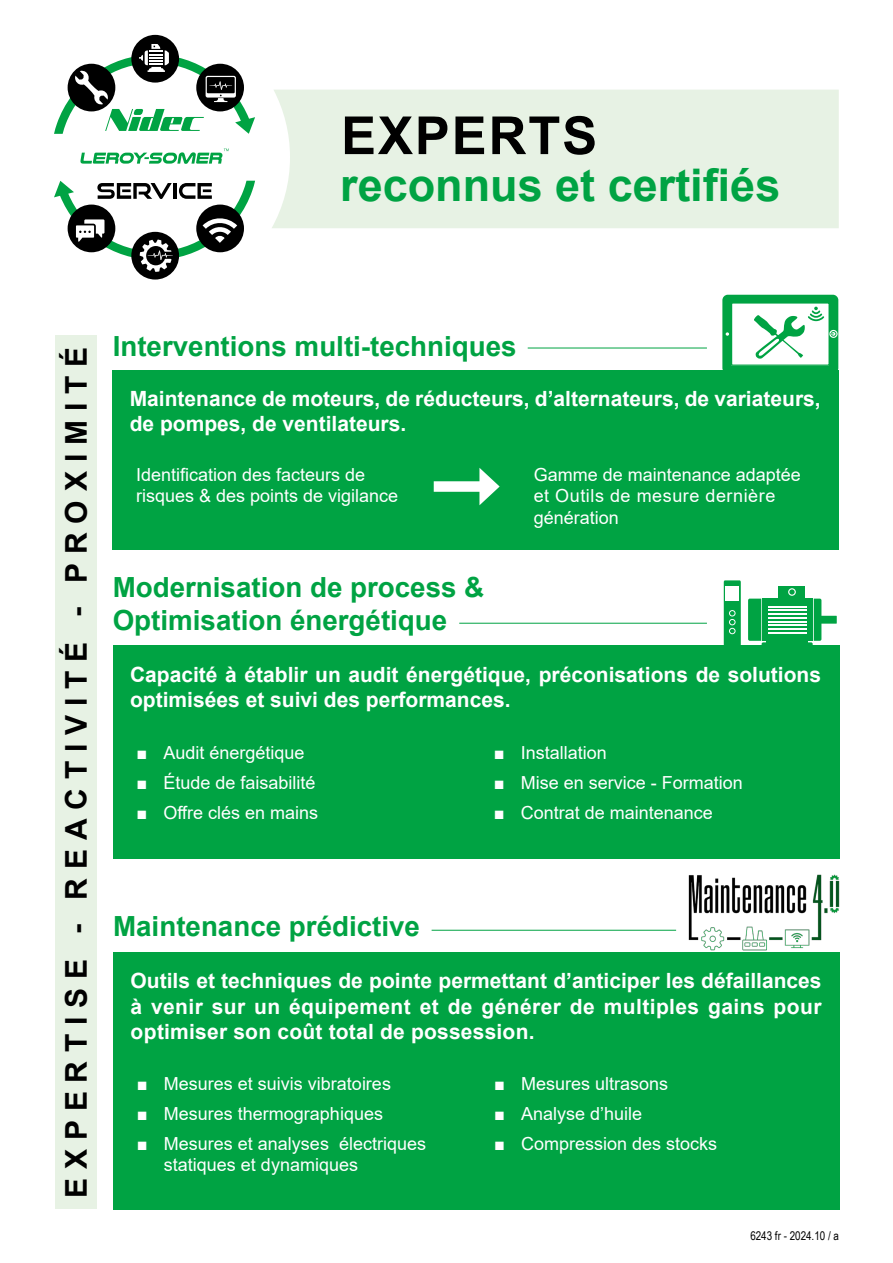
<style>
.page{position:relative;width:893px;height:1263px;background:#fff}
.page>*{position:absolute;margin:0;border:0;box-sizing:border-box;transform-origin:0 0}
.t1{font:700 52.5px "Arial";letter-spacing:.035em;color:#000}
.t2{font:700 45px "Arial";color:#00a343}
.t3{font:700 30px "Arial";letter-spacing:.295em;color:#000}
.t4{font:700 27.75px/33.3px "Arial";color:#00a343}
.t5{font:700 21px/25.2px "Arial";color:#fff}
.t6{font:18px/21.6px "Arial";color:#fff}
.t7{font:12px "Arial Narrow";color:#000}
</style>
<div class="page">
<div style="left:131px;top:232px;width:48px;height:48px;background:#000;border-radius:50%"></div>
<div style="left:131px;top:35px;width:48px;height:48px;background:#000;border-radius:50%"></div>
<svg style="left:54px;top:181px;width:201px;height:91px"></svg>
<svg style="left:80px;top:149px;width:149px;height:15px"></svg>
<svg style="left:54px;top:44px;width:201px;height:90px"></svg>
<div style="left:272px;top:90px;width:567px;height:138px;background:#e7f2e4"></div>
<div style="left:55px;top:336px;width:42px;height:873px;background:#e7f2e4"></div>
<div style="left:113px;top:370px;width:726px;height:180px;background:#00a343"></div>
<div style="left:434px;top:481px;width:53px;height:11px;background:#fff"></div>
<svg style="left:479px;top:468px;width:21px;height:37px"></svg>
<div style="left:113px;top:646px;width:726px;height:213px;background:#00a343"></div>
<div style="left:114px;top:952px;width:726px;height:257px;background:#00a343"></div>
<div style="left:722px;top:295px;width:116px;height:78px;background:#00a343;border-radius:5px"></div>
<div style="left:732px;top:303px;width:97px;height:62px;background:#fff"></div>
<div style="left:731px;top:302px;width:99px;height:64px;border:1px solid #00a343"></div>
<svg style="left:726px;top:332px;width:3px;height:4px"></svg>
<svg style="left:754px;top:307px;width:83px;height:52px"></svg>
<div style="left:779px;top:586px;width:26px;height:11px;background:#00a343"></div>
<svg style="left:748px;top:589px;width:89px;height:57px"></svg>
<svg style="left:724px;top:580px;width:17px;height:66px"></svg>
<div style="left:725px;top:586px;width:14px;height:14px;background:#fff"></div>
<img style="left:688px;top:874px;width:152px;height:77px">
<hr style="left:432px;top:930px;width:244px;height:1px;background:#00a343">
<hr style="left:459px;top:623px;width:248px;height:1px;background:#00a343">
<hr style="left:528px;top:348px;width:179px;height:1px;background:#00a343">
<h1 class="t1" style="left:341px;top:99px;width:258px">EXPERTS</h1>
<h2 class="t2" style="left:340px;top:153px;width:442px">reconnus et certifiés</h2>
<h3 class="t3" style="left:55px;top:1198px;width:852px;rotate:-90deg">EXPERTISE - REACTIVITÉ - PROXIMITÉ</h3>
<h3 class="t4" style="left:113px;top:330px;width:405px">Interventions multi-techniques</h3>
<p class="t5" style="left:130px;top:386px;width:692px">Maintenance de moteurs, de réducteurs, d’alternateurs, de variateurs, de pompes, de ventilateurs.</p>
<p class="t6" style="left:136px;top:464px;width:264px">Identification des facteurs de risques &amp; des points de vigilance</p>
<p class="t6" style="left:534px;top:464px;width:269px">Gamme de maintenance adaptée et Outils de mesure dernière génération</p>
<h3 class="t4" style="left:113px;top:571px;width:373px">Modernisation de process &amp;<br>Optimisation énergétique</h3>
<p class="t5" style="left:130px;top:662px;width:692px">Capacité à établir un audit énergétique, préconisations de solutions optimisées et suivi des performances.</p>
<p class="t6" style="left:136px;top:742px;width:170px">■ Audit énergétique</p>
<p class="t6" style="left:136px;top:772px;width:181px">■ Étude de faisabilité</p>
<p class="t6" style="left:136px;top:802px;width:183px">■ Offre clés en mains</p>
<p class="t6" style="left:494px;top:741px;width:115px">■ Installation</p>
<p class="t6" style="left:494px;top:772px;width:251px">■ Mise en service - Formation</p>
<p class="t6" style="left:494px;top:802px;width:221px">■ Contrat de maintenance</p>
<h3 class="t4" style="left:113px;top:910px;width:308px">Maintenance prédictive</h3>
<p class="t5" style="left:131px;top:969px;width:692px;text-align:justify">Outils et techniques de pointe permettant d’anticiper les défaillances à venir sur un équipement et de générer de multiples gains pour optimiser son coût total de possession.</p>
<p class="t6" style="left:137px;top:1072px;width:256px">■ Mesures et suivis vibratoires</p>
<p class="t6" style="left:137px;top:1102px;width:248px">■ Mesures thermographiques</p>
<p class="t6" style="left:164px;top:1132px;width:264px;text-indent:-27px">■ Mesures et analyses électriques statiques et dynamiques</p>
<p class="t6" style="left:494px;top:1072px;width:176px">■ Mesures ultrasons</p>
<p class="t6" style="left:494px;top:1102px;width:150px">■ Analyse d’huile</p>
<p class="t6" style="left:494px;top:1132px;width:225px">■ Compression des stocks</p>
<p class="t7" style="left:750px;top:1226px;width:90px">6243 fr - 2024.10 / a</p>
</div>
